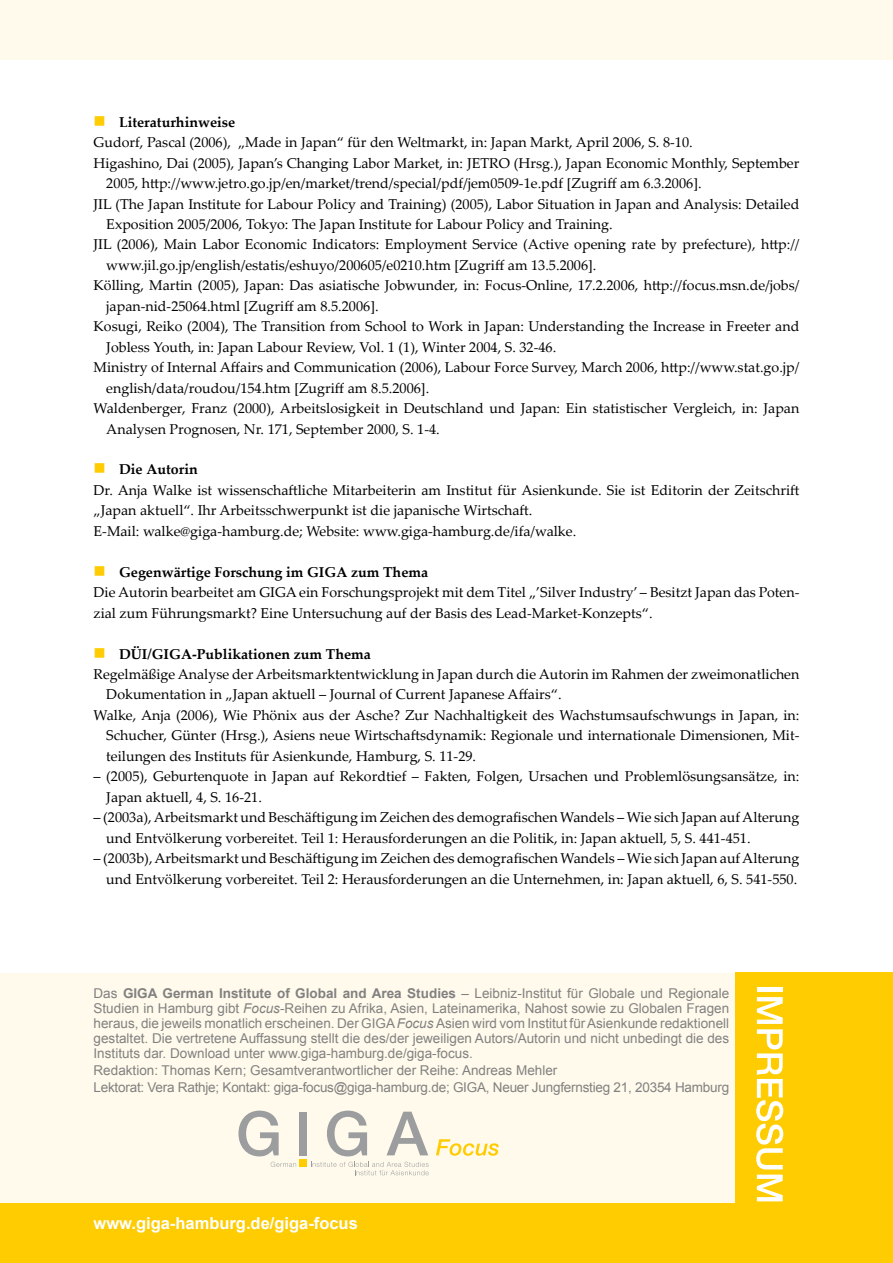
<style>
.page{position:relative;width:893px;height:1263px;background:#fff}
.page>*{position:absolute;margin:0;border:0;box-sizing:border-box;transform-origin:0 0}
.t1{font:700 16.5px "Arial";color:#fff}
.t2{font:16.5px "Wingdings";color:#fecc00}
.t3{font:14.25px/20.4px "Palatino Linotype";color:#000}
.t4{font:700 14.25px "Palatino Linotype";color:#000}
.t5{font:13.5px/15px "Arial";color:#818181;text-align:justify}
.s1{font-weight:700}
.s2{font-style:italic}
</style>
<div class="page">
<div style="left:0;top:973px;width:892px;height:290px;background:#fffaeb"></div>
<div style="left:736px;top:972px;width:157px;height:291px;background:#fecc00"></div>
<div style="left:757px;top:987px;width:26px;height:5px;background:#fff"></div>
<svg style="left:756px;top:997px;width:27px;height:204px"></svg>
<div style="left:0;top:1204px;width:741px;height:59px;background:#fecc00"></div>
<div style="left:0;top:1px;width:893px;height:59px;background:#fffaeb"></div>
<div style="left:300px;top:1112px;width:7px;height:43px;background:#9c9d9f"></div>
<svg style="left:238px;top:1110px;width:41px;height:46px"></svg>
<svg style="left:327px;top:1110px;width:40px;height:46px"></svg>
<svg style="left:387px;top:1112px;width:41px;height:43px"></svg>
<svg style="left:271px;top:1162px;width:25px;height:5px"></svg>
<div style="left:300px;top:1159px;width:7px;height:8px;background:#fecc00"></div>
<svg style="left:311px;top:1162px;width:118px;height:13px"></svg>
<svg style="left:436px;top:1139px;width:63px;height:17px"></svg>
<p class="t2" style="left:94px;top:112px;width:14px">■</p>
<p class="t4" style="left:119px;top:112px;width:118px">Literaturhinweise</p>
<p class="t3" style="left:94px;top:132px;width:601px">Gudorf, Pascal (2006), „Made in Japan“ für den Weltmarkt, in: Japan Markt, April 2006, S. 8-10.</p>
<p class="t3" style="left:94px;top:152px;width:707px">Higashino, Dai (2005), Japan’s Changing Labor Market, in: JETRO (Hrsg.), Japan Economic Monthly, September</p>
<p class="t3" style="left:106px;top:173px;width:597px">2005, http://www.jetro.go.jp/en/market/trend/special/pdf/jem0509-1e.pdf [Zugriff am 6.3.2006].</p>
<p class="t3" style="left:94px;top:193px;width:707px">JIL (The Japan Institute for Labour Policy and Training) (2005), Labor Situation in Japan and Analysis: Detailed</p>
<p class="t3" style="left:106px;top:213px;width:508px">Exposition 2005/2006, Tokyo: The Japan Institute for Labour Policy and Training.</p>
<p class="t3" style="left:94px;top:234px;width:707px">JIL (2006), Main Labor Economic Indicators: Employment Service (Active opening rate by prefecture), http://</p>
<p class="t3" style="left:106px;top:254px;width:492px">www.jil.go.jp/english/estatis/eshuyo/200605/e0210.htm [Zugriff am 13.5.2006].</p>
<p class="t3" style="left:94px;top:275px;width:707px">Kölling, Martin (2005), Japan: Das asiatische Jobwunder, in: Focus-Online, 17.2.2006, http://focus.msn.de/jobs/</p>
<p class="t3" style="left:106px;top:295px;width:274px">japan-nid-25064.html [Zugriff am 8.5.2006].</p>
<p class="t3" style="left:94px;top:316px;width:707px">Kosugi, Reiko (2004), The Transition from School to Work in Japan: Understanding the Increase in Freeter and</p>
<p class="t3" style="left:106px;top:336px;width:451px">Jobless Youth, in: Japan Labour Review, Vol. 1 (1), Winter 2004, S. 32-46.</p>
<p class="t3" style="left:94px;top:357px;width:707px">Ministry of Internal Affairs and Communication (2006), Labour Force Survey, March 2006, http://www.stat.go.jp/</p>
<p class="t3" style="left:106px;top:377px;width:324px">english/data/roudou/154.htm [Zugriff am 8.5.2006].</p>
<p class="t3" style="left:94px;top:397px;width:707px">Waldenberger, Franz (2000), Arbeitslosigkeit in Deutschland und Japan: Ein statistischer Vergleich, in: Japan</p>
<p class="t3" style="left:106px;top:418px;width:335px">Analysen Prognosen, Nr. 171, September 2000, S. 1-4.</p>
<p class="t4" style="left:119px;top:459px;width:80px">Die Autorin</p>
<p class="t3" style="left:94px;top:479px;width:707px">Dr. Anja Walke ist wissenschaftliche Mitarbeiterin am Institut für Asienkunde. Sie ist Editorin der Zeitschrift „Japan aktuell“. Ihr Arbeitsschwerpunkt ist die japanische Wirtschaft.<br>E-Mail: walke@giga-hamburg.de; Website: www.giga-hamburg.de/ifa/walke.</p>
<p class="t4" style="left:119px;top:562px;width:311px">Gegenwärtige Forschung im GIGA zum Thema</p>
<p class="t3" style="left:94px;top:582px;width:707px">Die Autorin bearbeitet am GIGA ein Forschungsprojekt mit dem Titel „’Silver Industry’ – Besitzt Japan das Poten&shy;zial zum Führungsmarkt? Eine Untersuchung auf der Basis des Lead-Market-Konzepts“.</p>
<p class="t4" style="left:119px;top:644px;width:253px">DÜI/GIGA-Publikationen zum Thema</p>
<p class="t3" style="left:94px;top:663px;width:707px">Regelmäßige Analyse der Arbeitsmarktentwicklung in Japan durch die Autorin im Rahmen der zweimonatlichen</p>
<p class="t3" style="left:106px;top:684px;width:457px">Dokumentation in „Japan aktuell – Journal of Current Japanese Affairs“.</p>
<p class="t3" style="left:94px;top:704px;width:707px">Walke, Anja (2006), Wie Phönix aus der Asche? Zur Nachhaltigkeit des Wachstumsaufschwungs in Japan, in:</p>
<p class="t3" style="left:106px;top:725px;width:694px">Schucher, Günter (Hrsg.), Asiens neue Wirtschaftsdynamik: Regionale und internationale Dimensionen, Mit-</p>
<p class="t3" style="left:106px;top:745px;width:371px">teilungen des Instituts für Asienkunde, Hamburg, S. 11-29.</p>
<p class="t3" style="left:106px;top:766px;width:695px;text-indent:-13px">– (2005), Geburtenquote in Japan auf Rekordtief – Fakten, Folgen, Ursachen und Problemlösungsansätze, in:<br>Japan aktuell, 4, S. 16-21.</p>
<p class="t3" style="left:106px;top:807px;width:695px;text-indent:-13px">– (2003a), Arbeitsmarkt und Beschäftigung im Zeichen des demografischen Wandels – Wie sich Japan auf Alterung und Entvölkerung vorbereitet. Teil 1: Herausforderungen an die Politik, in: Japan aktuell, 5, S. 441-451.</p>
<p class="t3" style="left:94px;top:847px;width:707px;text-align:right">– (2003b), Arbeitsmarkt und Beschäftigung im Zeichen des demografischen Wandels – Wie sich Japan auf Alterung und Entvölkerung vorbereitet. Teil 2: Herausforderungen an die Unternehmen, in: Japan aktuell, 6, S. 541-550.</p>
<p class="t2" style="left:94px;top:460px;width:14px">■</p>
<p class="t2" style="left:94px;top:562px;width:14px">■</p>
<p class="t2" style="left:94px;top:644px;width:14px">■</p>
<p class="t5" style="left:94px;top:985px;width:637px">Das <span class="s1">GIGA German Institute of Global and Area Studies</span> – Leibniz-Institut für Globale und Regionale Studien in Hamburg gibt <span class="s2">Focus</span>-Reihen zu Afrika, Asien, Lateinamerika, Nahost sowie zu Globalen Fragen heraus, die jeweils monatlich erscheinen. Der GIGA <span class="s2">Focus</span> Asien wird vom Institut für Asienkunde redaktionell gestaltet. Die vertretene Auffassung stellt die des/der jeweiligen Autors/Autorin und nicht unbedingt die des Instituts dar. Download unter www.giga-hamburg.de/giga-focus.</p>
<p class="t5" style="left:94px;top:1062px;width:637px;line-height:17.1px">Redaktion: Thomas Kern; Gesamtverantwortlicher der Reihe: Andreas Mehler<br>Lektorat: Vera Rathje; Kontakt: giga-focus@giga-hamburg.de; GIGA, Neuer Jungfernstieg 21, 20354 Hamburg</p>
<p class="t1" style="left:94px;top:1212px;width:266px">www.giga-hamburg.de/giga-focus</p>
</div>
